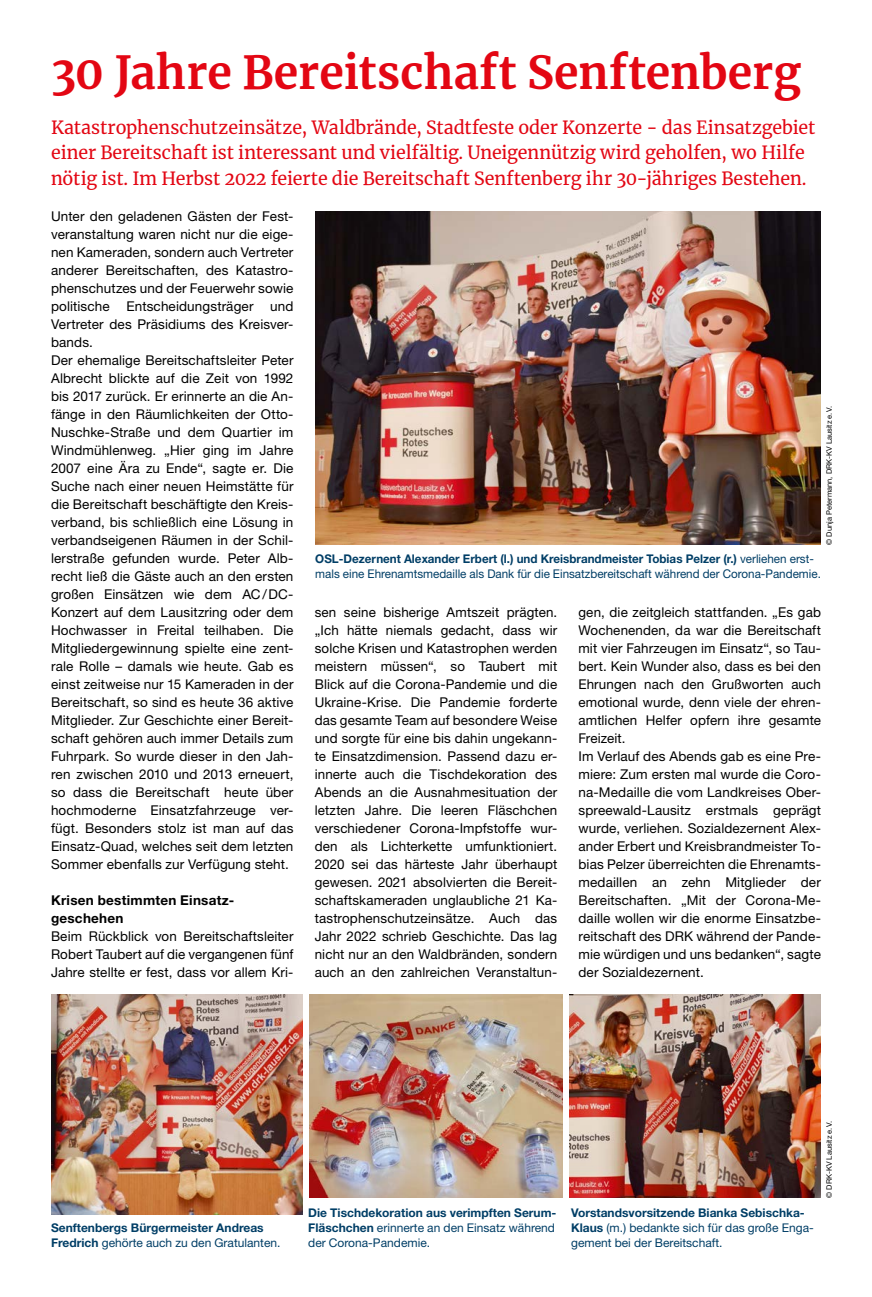
<style>
.page{position:relative;width:872px;height:1297px;background:#fff}
.page>*{position:absolute;margin:0;border:0;box-sizing:border-box;transform-origin:0 0}
.MGB_Headline{font:700 45px "Merriweather";color:#e30613}
.MGB_Subline{font:18px/25.5px "Merriweather";letter-spacing:-.005em;color:#e30613}
.MGB_Copy{font:13.5px/18px "Helvetica Neue LT Pro";letter-spacing:.01em;color:#000;text-align:justify}
.MGB_Copy-2{font:700 13.5px/18px "Helvetica Neue LT Pro";letter-spacing:.02em;color:#000}
.MGB_BU{font:12px/15px "Helvetica Neue LT Pro";color:#003e66}
.MGB_BU-2{font:700 12px/15px "Helvetica Neue LT Pro";color:#003e66}
.MGB_Fotocredits{font:7.5px "Helvetica Neue LT Pro";color:#000}
.s1{font-weight:700}
.s2{font-weight:400}
</style>
<div class="page">
<img style="left:315px;top:211px;width:506px;height:334px">
<img style="left:51px;top:995px;width:251px;height:219px">
<img style="left:309px;top:995px;width:253px;height:202px">
<img style="left:570px;top:995px;width:251px;height:202px">
<p class="MGB_Headline" style="left:51px;top:42px;width:751px">30 Jahre Bereitschaft Senftenberg</p>
<p class="MGB_Subline" style="left:51px;top:114px;width:765px">Katastrophenschutzeinsätze, Waldbrände, Stadtfeste oder Konzerte - das Einsatzgebiet einer Bereitschaft ist interessant und vielfältig. Uneigennützig wird geholfen, wo Hilfe nötig ist. Im Herbst 2022 feierte die Bereitschaft Senftenberg ihr 30-jähriges Bestehen.</p>
<p class="MGB_Copy" style="left:51px;top:206px;width:244px">Unter den geladenen Gästen der Fest&shy;veranstaltung waren nicht nur die eige&shy;nen Kameraden, sondern auch Vertreter anderer Bereitschaften, des Katastro&shy;phenschutzes und der Feuerwehr sowie politische Entscheidungsträger und Vertreter des Präsidiums des Kreisver&shy;bands.</p>
<p class="MGB_Copy" style="left:51px;top:350px;width:244px">Der ehemalige Bereitschaftsleiter Peter Albrecht blickte auf die Zeit von 1992 bis 2017 zurück. Er erinnerte an die An&shy;fänge in den Räumlichkeiten der Otto-Nuschke-Straße und dem Quartier im Windmühlenweg. „Hier ging im Jahre 2007 eine Ära zu Ende“, sagte er. Die Suche nach einer neuen Heimstätte für die Bereitschaft beschäftigte den Kreis&shy;verband, bis schließlich eine Lösung in verbandseigenen Räumen in der Schil&shy;lerstraße gefunden wurde. Peter Alb&shy;recht ließ die Gäste auch an den ersten großen Einsätzen wie dem AC/DC-Konzert auf dem Lausitzring oder dem Hochwasser in Freital teilhaben. Die Mitgliedergewinnung spielte eine zent&shy;rale Rolle – damals wie heute. Gab es einst zeitweise nur 15 Kameraden in der Bereitschaft, so sind es heute 36 aktive Mitglieder. Zur Geschichte einer Bereit&shy;schaft gehören auch immer Details zum Fuhrpark. So wurde dieser in den Jah&shy;ren zwischen 2010 und 2013 erneuert, so dass die Bereitschaft heute über hochmoderne Einsatzfahrzeuge ver&shy;fügt. Besonders stolz ist man auf das Einsatz-Quad, welches seit dem letzten Sommer ebenfalls zur Verfügung steht.</p>
<p class="MGB_Copy-2" style="left:51px;top:890px;width:185px">Krisen bestimmten Einsatz&shy;geschehen</p>
<p class="MGB_Copy" style="left:51px;top:926px;width:244px">Beim Rückblick von Bereitschaftsleiter Robert Taubert auf die vergangenen fünf Jahre stellte er fest, dass vor allem Kri-</p>
<p class="MGB_Fotocredits" style="left:824px;top:545px;width:140px;rotate:-90deg">© Dunja Petermann, DRK-KV Lausitz e.V.</p>
<p class="MGB_BU" style="left:315px;top:550px;width:507px"><span class="s1">OSL-Dezernent Alexander Erbert (l.) und Kreisbrandmeister Tobias Pelzer (r.)</span> verliehen erst&shy;mals eine Ehrenamtsmedaille als Dank für die Einsatzbereitschaft während der Corona-Pandemie.</p>
<p class="MGB_Copy" style="left:315px;top:602px;width:244px">sen seine bisherige Amtszeit prägten. „Ich hätte niemals gedacht, dass wir solche Krisen und Katastrophen werden meistern müssen“, so Taubert mit Blick auf die Corona-Pandemie und die Ukraine-Krise. Die Pandemie forderte das gesamte Team auf besondere Weise und sorgte für eine bis dahin ungekann&shy;te Einsatzdimension. Passend dazu er&shy;innerte auch die Tischdekoration des Abends an die Ausnahmesituation der letzten Jahre. Die leeren Fläschchen verschiedener Corona-Impfstoffe wur&shy;den als Lichterkette umfunktioniert.<br>2020 sei das härteste Jahr überhaupt gewesen. 2021 absolvierten die Bereit&shy;schaftskameraden unglaubliche 21 Ka&shy;tastrophenschutzeinsätze. Auch das Jahr 2022 schrieb Geschichte. Das lag nicht nur an den Waldbränden, sondern auch an den zahlreichen Veranstaltun-</p>
<p class="MGB_Copy" style="left:578px;top:602px;width:244px">gen, die zeitgleich stattfanden. „Es gab Wochenenden, da war die Bereitschaft mit vier Fahrzeugen im Einsatz“, so Tau&shy;bert. Kein Wunder also, dass es bei den Ehrungen nach den Grußworten auch emotional wurde, denn viele der ehren&shy;amtlichen Helfer opfern ihre gesamte Freizeit.</p>
<p class="MGB_Copy" style="left:578px;top:746px;width:244px">Im Verlauf des Abends gab es eine Pre&shy;miere: Zum ersten mal wurde die Coro&shy;na-Medaille die vom Landkreises Ober&shy;spreewald-Lausitz erstmals geprägt wurde, verliehen. Sozialdezernent Alex&shy;ander Erbert und Kreisbrandmeister To&shy;bias Pelzer überreichten die Ehrenamts&shy;medaillen an zehn Mitglieder der Bereitschaften. „Mit der Corona-Me&shy;daille wollen wir die enorme Einsatzbe&shy;reitschaft des DRK während der Pande&shy;mie würdigen und uns bedanken“, sagte der Sozialdezernent.</p>
<p class="MGB_BU-2" style="left:51px;top:1219px;width:231px">Senftenbergs Bürgermeister Andreas<br>Fredrich <span class="s2">gehörte auch zu den Gratulanten.</span></p>
<p class="MGB_BU-2" style="left:308px;top:1204px;width:250px">Die Tischdekoration aus verimpften Serum-<br>Fläschchen <span class="s2">erinnerte an den Einsatz während der Corona-Pandemie.</span></p>
<p class="MGB_BU" style="left:571px;top:1204px;width:244px"><span class="s1">Vorstandsvorsitzende Bianka Sebischka-<br>Klaus</span> (m.) bedankte sich für das große Enga&shy;gement bei der Bereitschaft.</p>
<p class="MGB_Fotocredits" style="left:824px;top:1197px;width:78px;rotate:-90deg">© DRK-KV Lausitz e.V.</p>
</div>
